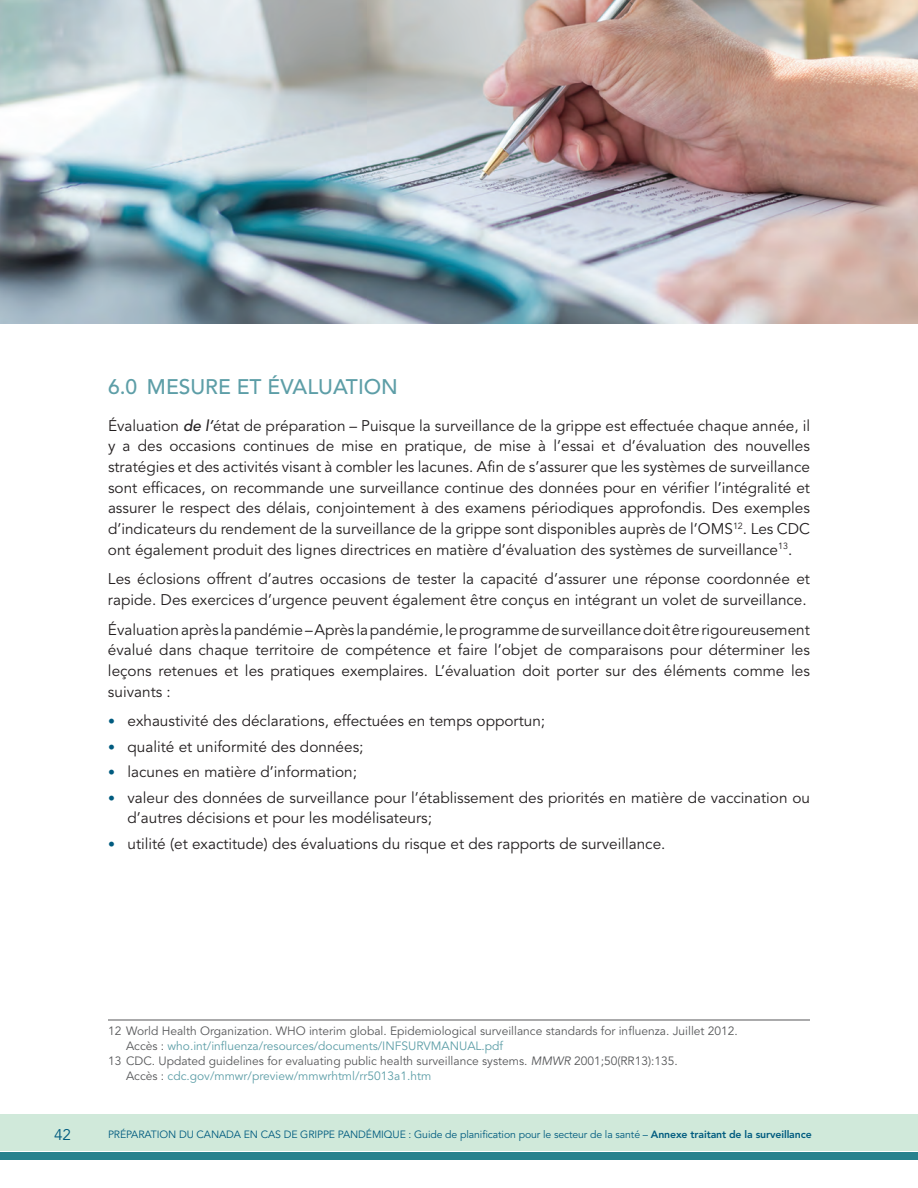
<style>
.page{position:relative;width:918px;height:1188px;background:#fff}
.page>*{position:absolute;margin:0;border:0;box-sizing:border-box;transform-origin:0 0}
.t1{font:500 21px "Avenir LT Std";color:#5d9ea7}
.t2{font:15.3px/20.5px "Avenir LT Std";color:#231f20;text-align:justify}
.t3{font:15.3px "Avenir LT Std";color:#005b7f}
.t4{font:12px "Avenir LT Std";color:#57585a}
.t5{font:12px "Avenir LT Std";color:#5d9ea7}
.t6{font:10.5px "Avenir LT Std";letter-spacing:-.01em;color:#005b7f}
.s1{font-weight:500;font-style:italic}
.s2{font-size:13.8px;color:#005b7f}
.s3{color:#57585a}
.s4{font-style:italic}
.s5{font-weight:800}
</style>
<div class="page">
<div style="left:0;top:1152px;width:918px;height:8px;background:#28828e"></div>
<div style="left:0;top:1115px;width:918px;height:36px;background:#d0e9da"></div>
<hr style="left:108px;top:1020px;width:702px;height:1px;background:#57585a">
<img style="left:0;top:0;width:918px;height:324px">
<h1 class="t1" style="left:108px;top:374px;width:292px">6.0 MESURE ET ÉVALUATION</h1>
<p class="t2" style="left:108px;top:416px;width:704px">Évaluation <span class="s1">de l’</span>état de préparation – Puisque la surveillance de la grippe est effectuée chaque année, il y a des occasions continues de mise en pratique, de mise à l’essai et d’évaluation des nouvelles stratégies et des activités visant à combler les lacunes. Afin de s’assurer que les systèmes de surveillance sont efficaces, on recommande une surveillance continue des données pour en vérifier l’intégralité et assurer le respect des délais, conjointement à des examens périodiques approfondis. Des exemples d’indicateurs du rendement de la surveillance de la grippe sont disponibles auprès de l’OMS<sup>12</sup>. Les CDC ont également produit des lignes directrices en matière d’évaluation des systèmes de surveillance<sup>13</sup>.</p>
<p class="t2" style="left:108px;top:569px;width:704px">Les éclosions offrent d’autres occasions de tester la capacité d’assurer une réponse coordonnée et rapide. Des exercices d’urgence peuvent également être conçus en intégrant un volet de surveillance.</p>
<p class="t2" style="left:108px;top:620px;width:704px">Évaluation après la pandémie – Après la pandémie, le programme de surveillance doit être rigoureusement évalué dans chaque territoire de compétence et faire l’objet de comparaisons pour déterminer les leçons retenues et les pratiques exemplaires. L’évaluation doit porter sur des éléments comme les suivants :</p>
<p class="t2" style="left:108px;top:711px;width:439px"><span class="s2">•</span> exhaustivité des déclarations, effectuées en temps opportun;</p>
<p class="t2" style="left:108px;top:737px;width:257px"><span class="s2">•</span> qualité et uniformité des données;</p>
<p class="t2" style="left:108px;top:762px;width:250px"><span class="s2">•</span> lacunes en matière d’information;</p>
<p class="t2" style="left:128px;top:788px;width:684px;text-indent:-20px"><span class="s2">•</span> valeur des données de surveillance pour l’établissement des priorités en matière de vaccination ou d’autres décisions et pour les modélisateurs;</p>
<p class="t2" style="left:108px;top:834px;width:559px"><span class="s2">•</span> utilité (et exactitude) des évaluations du risque et des rapports de surveillance.</p>
<p class="t4" style="left:108px;top:1024px;width:631px">12 World Health Organization. WHO interim global. Epidemiological surveillance standards for influenza. Juillet 2012.</p>
<p class="t5" style="left:126px;top:1039px;width:379px"><span class="s3">Accès :</span> who.int/influenza/resources/documents/INFSURVMANUAL.pdf</p>
<p class="t4" style="left:108px;top:1054px;width:571px">13 CDC. Updated guidelines for evaluating public health surveillance systems. <span class="s4">MMWR</span> 2001;50(RR13):135.</p>
<p class="t5" style="left:126px;top:1069px;width:307px"><span class="s3">Accès :</span> cdc.gov/mmwr/preview/mmwrhtml/rr5013a1.htm</p>
<p class="t3" style="left:54px;top:1126px;width:19px">42</p>
<p class="t6" style="left:108px;top:1129px;width:705px">PRÉPARATION DU CANADA EN CAS DE GRIPPE PANDÉMIQUE : Guide de planification pour le secteur de la santé – <span class="s5">Annexe traitant de la surveillance</span></p>
</div>
